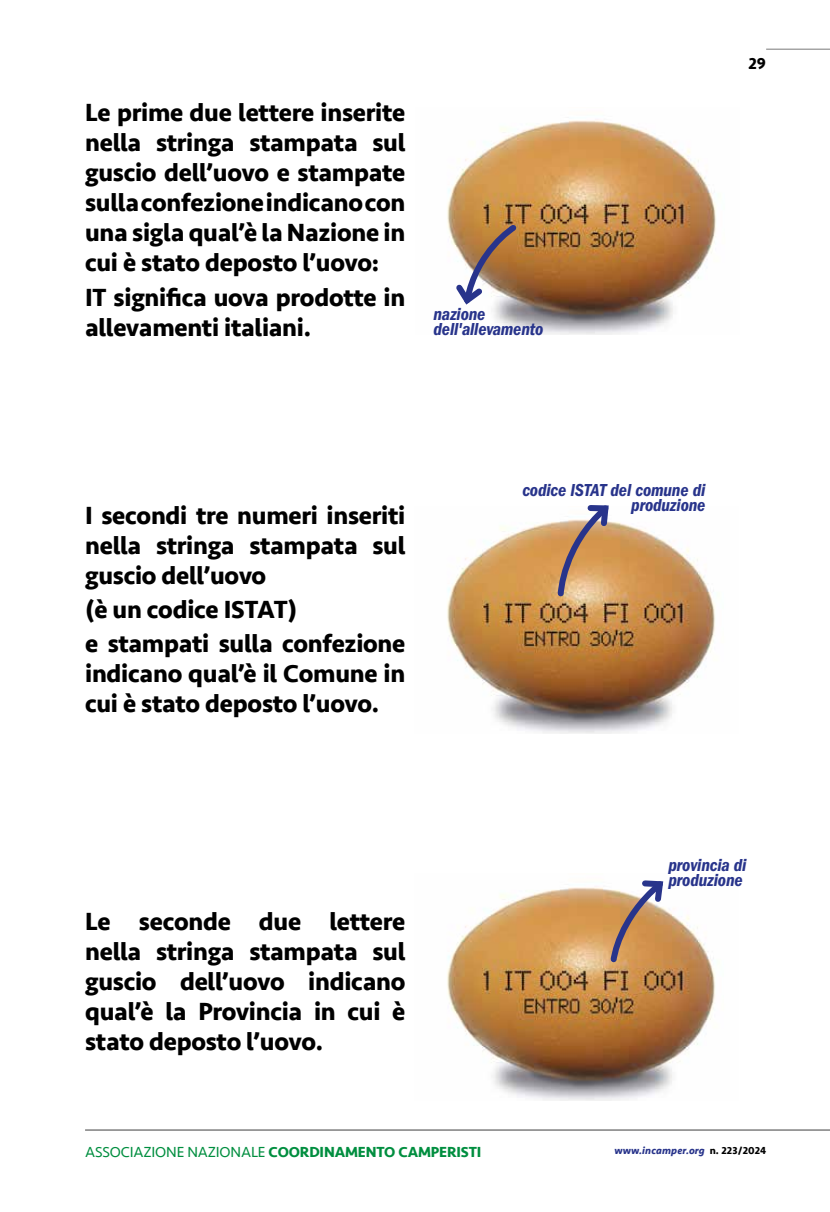
<style>
.page{position:relative;width:830px;height:1212px;background:#fff}
.page>*{position:absolute;margin:0;border:0;box-sizing:border-box;transform-origin:0 0}
.t1{font:700 25.5px/30px "Seravek";letter-spacing:-.01em;color:#000;text-align:justify}
.t2{font:18px/15px "ITC Franklin Gothic Std Dm Cd It";letter-spacing:-.01em;color:#28348b}
.t3{font:700 16.5px "Seravek";color:#000}
.t4{font:700 15px "Seravek";letter-spacing:-.01em;color:#008e3f}
.t5{font:italic 700 10.5px "Seravek";letter-spacing:.01em;color:#28348b}
.s1{font-weight:400}
.s2{font-style:normal;color:#000}
</style>
<div class="page">
<img style="left:447px;top:120px;width:269px;height:214px">
<svg style="left:451px;top:222px;width:68px;height:87px"></svg>
<img style="left:447px;top:522px;width:268px;height:211px">
<img style="left:447px;top:887px;width:268px;height:213px">
<svg style="left:607px;top:880px;width:61px;height:85px;background:#c09a79"></svg>
<svg style="left:554px;top:505px;width:59px;height:94px;background:#c6a281"></svg>
<hr style="left:765px;top:49px;width:64px;height:1px;background:#878787">
<hr style="left:85px;top:1129px;width:744px;height:1px;background:#878787">
<p class="t1" style="left:85px;top:97px;width:321px">Le prime due lettere inserite nella stringa stampata sul guscio dell’uovo e stampate sulla confezione indicano con una sigla qual’è la Nazione in cui è stato deposto l’uovo:</p>
<p class="t1" style="left:85px;top:282px;width:321px">IT significa uova prodotte in allevamenti italiani.</p>
<p class="t2" style="left:433px;top:307px;width:111px">nazione dell'allevamento</p>
<p class="t3" style="left:748px;top:51px;width:19px">29</p>
<p class="t1" style="left:85px;top:500px;width:321px">I secondi tre numeri inseriti nella stringa stampata sul guscio dell’uovo</p>
<p class="t1" style="left:85px;top:592px;width:321px;line-height:34.2px">(è un codice ISTAT)<br>e stampati sulla confezione</p>
<p class="t1" style="left:85px;top:658px;width:321px">indicano qual’è il Comune in cui è stato deposto l’uovo.</p>
<p class="t1" style="left:85px;top:906px;width:321px">Le seconde due lettere nella stringa stampata sul guscio dell’uovo indicano qual’è la Provincia in cui è stato deposto l’uovo.</p>
<p class="t2" style="left:522px;top:482px;width:184px;text-align:right">codice ISTAT del comune di produzione</p>
<p class="t2" style="left:668px;top:858px;width:79px">provincia di produzione</p>
<p class="t4" style="left:85px;top:1140px;width:397px"><span class="s1">ASSOCIAZIONE NAZIONALE</span> COORDINAMENTO CAMPERISTI</p>
<p class="t5" style="left:614px;top:1141px;width:153px">www.incamper.org <span class="s2">n. 223/2024</span></p>
</div>
